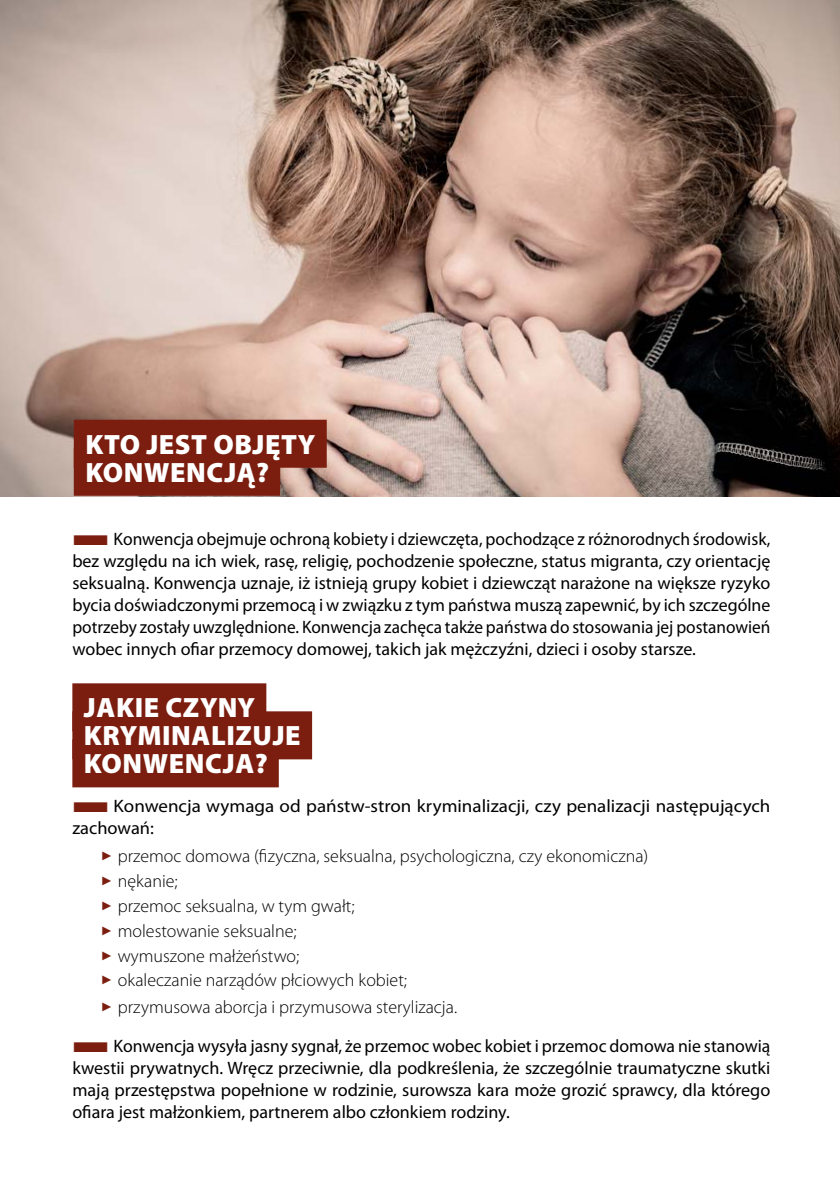
<style>
.page{position:relative;width:840px;height:1191px;background:#fff}
.page>*{position:absolute;margin:0;border:0;box-sizing:border-box;transform-origin:0 0}
.t1{font:900 28px/28px "Myriad Pro";letter-spacing:.02em;color:#fff}
.t2{font:18px/22px "Myriad Pro";color:#000;text-align:justify}
.t3{font:300 18px "Myriad Pro";color:#000}
.t4{font:18px/22px "Myriad Pro";color:#000;scale:1.05 1}
.s1{color:#7c1e0f}
</style>
<div class="page">
<img style="left:0;top:0;width:839px;height:496px">
<div style="left:72px;top:683px;width:194px;height:48px;background:#7c1e0f"></div>
<div style="left:72px;top:711px;width:240px;height:48px;background:#7c1e0f"></div>
<div style="left:72px;top:739px;width:206px;height:48px;background:#7c1e0f"></div>
<div style="left:74px;top:420px;width:252px;height:48px;background:#7c1e0f"></div>
<div style="left:74px;top:448px;width:206px;height:48px;background:#7c1e0f"></div>
<h1 class="t1" style="left:85px;top:429px;width:231px">KTO JEST OBJĘTY<br>KONWENCJĄ?</h1>
<p class="t2" style="left:72px;top:528px;width:699px"><span class="s1">■</span>Konwencja obejmuje ochroną kobiety i dziewczęta, pochodzące z różnorodnych środowisk, bez względu na ich wiek, rasę, religię, pochodzenie społeczne, status migranta, czy orientację seksualną. Konwencja uznaje, iż istnieją grupy kobiet i dziewcząt narażone na większe ryzyko bycia doświadczonymi przemocą i w związku z tym państwa muszą zapewnić, by ich szczególne potrzeby zostały uwzględnione. Konwencja zachęca także państwa do stosowania jej postanowień wobec innych ofiar przemocy domowej, takich jak mężczyźni, dzieci i osoby starsze.</p>
<h1 class="t1" style="left:84px;top:693px;width:218px">JAKIE CZYNY<br>KRYMINALIZUJE<br>KONWENCJA?</h1>
<p class="t4" style="left:72px;top:795px;width:666px"><span class="s1">■</span>Konwencja wymaga od państw-stron kryminalizacji, czy penalizacji następujących zachowań:</p>
<p class="t3" style="left:101px;top:845px;width:548px"><span class="s1">✓</span> przemoc domowa (fizyczna, seksualna, psychologiczna, czy ekonomiczna)</p>
<p class="t3" style="left:101px;top:870px;width:78px"><span class="s1">✓</span> nękanie;</p>
<p class="t3" style="left:101px;top:895px;width:255px"><span class="s1">✓</span> przemoc seksualna, w tym gwałt;</p>
<p class="t3" style="left:101px;top:919px;width:197px"><span class="s1">✓</span> molestowanie seksualne;</p>
<p class="t3" style="left:101px;top:944px;width:200px"><span class="s1">✓</span> wymuszone małżeństwo;</p>
<p class="t3" style="left:101px;top:969px;width:307px"><span class="s1">✓</span> okaleczanie narządów płciowych kobiet;</p>
<p class="t3" style="left:101px;top:996px;width:357px"><span class="s1">✓</span> przymusowa aborcja i przymusowa sterylizacja.</p>
<p class="t2" style="left:72px;top:1034px;width:699px"><span class="s1">■</span>Konwencja wysyła jasny sygnał, że przemoc wobec kobiet i przemoc domowa nie stanowią kwestii prywatnych. Wręcz przeciwnie, dla podkreślenia, że szczególnie traumatyczne skutki mają przestępstwa popełnione w rodzinie, surowsza kara może grozić sprawcy, dla którego ofiara jest małżonkiem, partnerem albo członkiem rodziny.</p>
</div>
